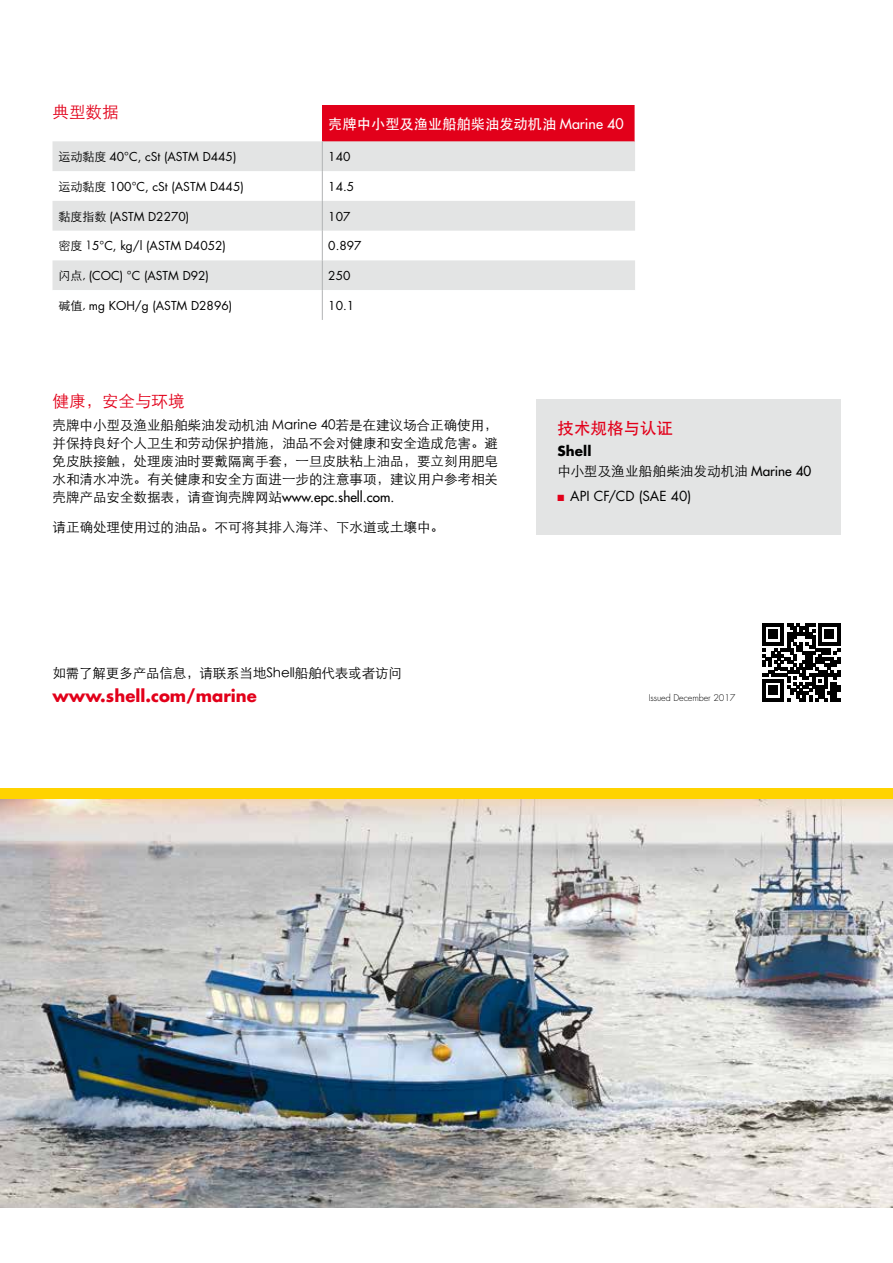
<style>
.page{position:relative;width:893px;height:1263px;background:#fff}
.page>*{position:absolute;margin:0;border:0;box-sizing:border-box;transform-origin:0 0}
.t1{font:700 16.5px "Futura Std";color:#e2001a}
.t2{font:300 16.5px "ST Heiti SC";color:#e2001a}
.t3{font:500 16.5px "ST Heiti SC";color:#e2001a}
.t4{font:500 14.25px "ST Heiti SC";color:#fff}
.t5{font:300 13.5px/18px "ST Heiti SC";color:#000;text-align:justify}
.t6{font:500 13.5px "Futura Std";color:#000}
.t7{font:13.5px "Futura Std";color:#000}
.t8{font:700 13.5px "Futura Std";letter-spacing:.01em;color:#000}
.t9{font:12px "Futura Std";color:#000}
.t10{font:300 9px "Futura Std";letter-spacing:-.01em;color:#000}
.s1{font-family:"Futura Std"}
.s2{font-family:"ST Heiti SC";font-weight:300}
.s3{font-family:"Futura Std";font-weight:500}
.s4{color:#e2001a}
</style>
<div class="page">
<div style="left:536px;top:399px;width:304px;height:135px;background:#e3e4e4"></div>
<img style="left:0;top:799px;width:893px;height:409px">
<div style="left:0;top:788px;width:893px;height:11px;background:#ffd300"></div>
<div style="left:322px;top:105px;width:313px;height:36px;background:#e2001a"></div>
<svg style="left:53px;top:141px;width:582px;height:149px;fill:#e3e4e4"></svg>
<hr style="left:322px;top:141px;width:1px;height:30px;background:#b1b3b4">
<hr style="left:322px;top:171px;width:1px;height:30px;background:#b1b3b4">
<hr style="left:322px;top:201px;width:1px;height:30px;background:#b1b3b4">
<svg style="left:322px;top:231px;width:1px;height:29px"></svg>
<hr style="left:322px;top:260px;width:1px;height:30px;background:#b1b3b4">
<hr style="left:322px;top:290px;width:1px;height:30px;background:#b1b3b4">
<svg style="left:762px;top:623px;width:78px;height:78px"></svg>
<p class="t2" style="left:53px;top:98px;width:68px">典型数据</p>
<p class="t4" style="left:328px;top:116px;width:297px">壳牌中小型及渔业船舶柴油发动机油 <span class="s1">Marine 40</span></p>
<p class="t9" style="left:59px;top:149px;width:179px"><span class="s2">运动黏度</span> 40°C, cSt (ASTM D445)</p>
<p class="t9" style="left:328px;top:149px;width:24px">140</p>
<p class="t9" style="left:59px;top:179px;width:187px"><span class="s2">运动黏度</span> 100°C, cSt (ASTM D445)</p>
<p class="t9" style="left:328px;top:179px;width:27px">14.5</p>
<p class="t9" style="left:59px;top:209px;width:132px"><span class="s2">黏度指数</span> (ASTM D2270)</p>
<p class="t9" style="left:328px;top:209px;width:24px">107</p>
<p class="t9" style="left:59px;top:238px;width:169px"><span class="s2">密度 1</span>5°C, kg/l (ASTM D4052)</p>
<p class="t9" style="left:328px;top:238px;width:35px">0.897</p>
<p class="t9" style="left:59px;top:268px;width:152px"><span class="s2">闪点,</span> (COC) °C (ASTM D92)</p>
<p class="t9" style="left:328px;top:268px;width:24px">250</p>
<p class="t9" style="left:59px;top:298px;width:175px"><span class="s2">碱值,</span> mg KOH/g (ASTM D2896)</p>
<p class="t9" style="left:328px;top:298px;width:27px">10.1</p>
<p class="t2" style="left:53px;top:387px;width:134px">健康，安全与环境</p>
<p class="t5" style="left:53px;top:414px;width:447px">壳牌中小型及渔业船舶柴油发动机油 Marine 40若是在建议场合正确使用，并保持良好个人卫生和劳动保护措施，油品不会对健康和安全造成危害。避免皮肤接触，处理废油时要戴隔离手套，一旦皮肤粘上油品，要立刻用肥皂水和清水冲洗。有关健康和安全方面进一步的注意事项，建议用户参考相关</p>
<p class="t6" style="left:53px;top:488px;width:343px"><span class="s2">壳牌产品安全数据表，请查询壳牌网站</span>www.epc.shell.com.</p>
<p class="t5" style="left:53px;top:517px;width:393px">请正确处理使用过的油品。不可将其排入海洋、下水道或土壤中。</p>
<p class="t3" style="left:557px;top:419px;width:117px">技术规格与认证</p>
<p class="t8" style="left:557px;top:442px;width:36px">Shell</p>
<p class="t5" style="left:557px;top:461px;width:255px">中小型及渔业船舶柴油发动机油 <span class="s3">Marine 40</span></p>
<p class="t7" style="left:557px;top:487px;width:135px"><span class="s4">■</span> API CF/CD (SAE 40)</p>
<p class="t5" style="left:53px;top:663px;width:351px">如需了解更多产品信息，请联系当地Shell船舶代表或者访问</p>
<p class="t1" style="left:53px;top:685px;width:206px">www.shell.com/marine</p>
<p class="t10" style="left:649px;top:692px;width:88px">Issued December 2017</p>
</div>
